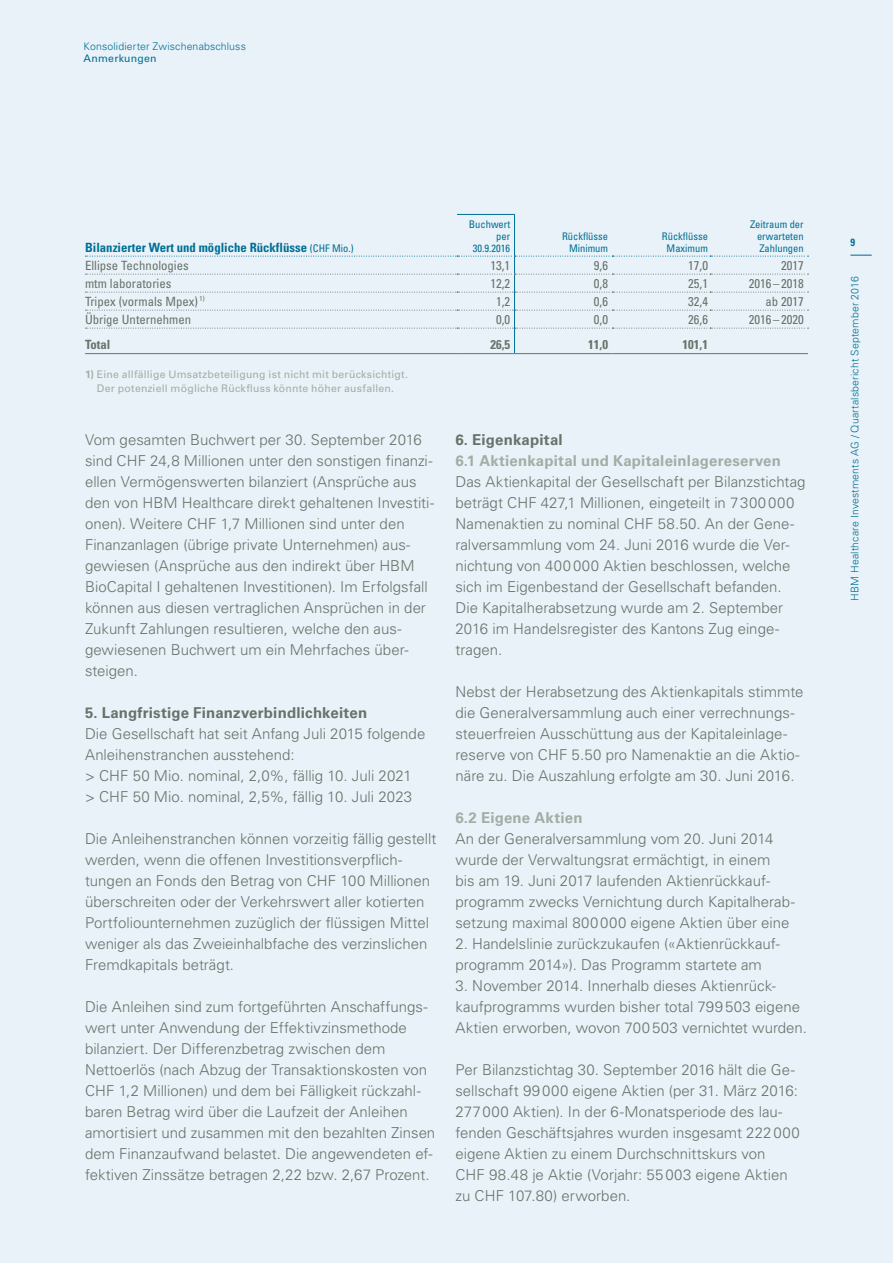
<style>
.page{position:relative;width:893px;height:1263px;background:#e9f2f8}
.page>*{position:absolute;margin:0;border:0;box-sizing:border-box;transform-origin:0 0}
.t1{font:300 15px/21px "Univers LT Std";color:#68726a}
.t2{font:700 15px "Univers LT Std";letter-spacing:.015em;color:#a3aca5}
.t3{font:700 15px "Univers LT Std";letter-spacing:.01em;color:#68726a}
.t4{font:condensed 12.75px "Univers LT Std";color:#68726a}
.t5{font:700 condensed 12.75px "Univers LT Std";color:#006f95}
.t6{font:700 condensed 12.75px "Univers LT Std";color:#68726a}
.t7{font:10.5px/13.5px "Univers LT Std";letter-spacing:.02em;color:#a3aca5;text-align:center}
.t8{font:300 10.5px "Univers LT Std";letter-spacing:.015em;color:#006f95}
.t9{font:condensed 10.5px/12px "Univers LT Std";color:#006f95;text-align:right}
.t10{font:10.5px "Univers LT Std";letter-spacing:.025em;color:#006f95}
.t11{font:700 condensed 10.5px "Univers LT Std";color:#006f95}
.s1{font-weight:400;font-size:10.5px}
.s2{font-weight:700}
</style>
<div class="page">
<svg style="left:850px;top:255px;width:22px;height:1px"></svg>
<hr style="left:514px;top:353px;width:98px;height:1px;background:#68726a">
<hr style="left:612px;top:353px;width:98px;height:1px;background:#68726a">
<hr style="left:710px;top:353px;width:98px;height:1px;background:#68726a">
<hr style="left:457px;top:214px;width:58px;height:1px;background:#006f95">
<hr style="left:85px;top:353px;width:372px;height:1px;background:#68726a">
<hr style="left:457px;top:353px;width:57px;height:1px;background:#68726a">
<hr style="left:514px;top:215px;width:1px;height:41px;background:#006f95">
<svg style="left:85px;top:256px;width:723px;height:97px"></svg>
<p class="t8" style="left:84px;top:40px;width:164px">Konsolidierter Zwischenabschluss</p>
<p class="t10" style="left:84px;top:52px;width:75px">Anmerkungen</p>
<p class="t5" style="left:85px;top:239px;width:270px">Bilanzierter Wert und mögliche Rückflüsse <span class="s1">(CHF Mio.)</span></p>
<p class="t9" style="left:469px;top:218px;width:43px">Buchwert per<br>30.9.2016</p>
<p class="t9" style="left:562px;top:230px;width:48px">Rückflüsse<br>Minimum</p>
<p class="t9" style="left:662px;top:230px;width:48px;text-align:center">Rückflüsse<br>Maximum</p>
<p class="t9" style="left:757px;top:218px;width:48px;text-align:justify;text-indent:-7px">Zeitraum der erwarteten Zahlungen</p>
<p class="t4" style="left:85px;top:257px;width:105px">Ellipse Technologies</p>
<p class="t4" style="left:490px;top:257px;width:21px">13,1</p>
<p class="t4" style="left:594px;top:257px;width:16px">9,6</p>
<p class="t4" style="left:688px;top:257px;width:21px">17,0</p>
<p class="t4" style="left:781px;top:257px;width:24px">2017</p>
<p class="t4" style="left:85px;top:275px;width:88px">mtm laboratories</p>
<p class="t4" style="left:490px;top:275px;width:21px">12,2</p>
<p class="t4" style="left:594px;top:275px;width:16px">0,8</p>
<p class="t4" style="left:688px;top:275px;width:21px">25,1</p>
<p class="t4" style="left:749px;top:275px;width:56px">2016 –2018</p>
<p class="t4" style="left:85px;top:293px;width:121px">Tripex (vormals Mpex) <sup>1)</sup></p>
<p class="t4" style="left:496px;top:293px;width:16px">1,2</p>
<p class="t4" style="left:594px;top:293px;width:16px">0,6</p>
<p class="t4" style="left:688px;top:293px;width:21px">32,4</p>
<p class="t4" style="left:765px;top:293px;width:40px">ab 2017</p>
<p class="t4" style="left:85px;top:311px;width:108px">Übrige Unternehmen</p>
<p class="t4" style="left:496px;top:311px;width:16px">0,0</p>
<p class="t4" style="left:594px;top:311px;width:16px">0,0</p>
<p class="t4" style="left:688px;top:311px;width:21px">26,6</p>
<p class="t4" style="left:749px;top:311px;width:56px">2016 – 2020</p>
<p class="t6" style="left:85px;top:337px;width:27px">Total</p>
<p class="t6" style="left:490px;top:337px;width:21px">26,5</p>
<p class="t6" style="left:588px;top:337px;width:21px">11,0</p>
<p class="t6" style="left:682px;top:337px;width:27px">101,1</p>
<p class="t7" style="left:85px;top:368px;width:324px"><span class="s2">1)</span> Eine allfällige Umsatzbeteiligung ist nicht mit berücksichtigt.<br>Der potenziell mögliche Rückfluss könnte höher ausfallen.</p>
<p class="t1" style="left:85px;top:429px;width:351px">Vom gesamten Buchwert per 30. September 2016 sind CHF 24,8 Millionen unter den sonstigen finanzi&shy;ellen Vermögenswerten bilanziert (Ansprüche aus den von HBM Healthcare direkt gehaltenen Investiti&shy;onen). Weitere CHF 1,7 Millionen sind unter den Finanzanlagen (übrige private Unternehmen) aus&shy;gewiesen (Ansprüche aus den indirekt über HBM BioCapital I gehaltenen Investitionen). Im Erfolgsfall können aus diesen vertraglichen Ansprüchen in der Zukunft Zahlungen resultieren, welche den aus&shy;gewiesenen Buchwert um ein Mehrfaches über&shy;steigen.</p>
<p class="t3" style="left:85px;top:703px;width:284px">5. Langfristige Finanzverbindlichkeiten</p>
<p class="t1" style="left:85px;top:723px;width:342px">Die Gesellschaft hat seit Anfang Juli 2015 folgende Anleihenstranchen ausstehend:<br>&gt; CHF 50 Mio. nominal, 2,0%, fällig 10. Juli 2021 &gt; CHF 50 Mio. nominal, 2,5%, fällig 10. Juli 2023</p>
<p class="t1" style="left:85px;top:828px;width:353px">Die Anleihenstranchen können vorzeitig fällig gestellt werden, wenn die offenen Investitionsverpflich&shy;tungen an Fonds den Betrag von CHF 100 Millionen überschreiten oder der Verkehrswert aller kotierten Portfoliounternehmen zuzüglich der flüssigen Mittel weniger als das Zweieinhalbfache des verzinslichen Fremdkapitals beträgt.</p>
<p class="t1" style="left:85px;top:996px;width:352px">Die Anleihen sind zum fortgeführten Anschaffungs&shy;wert unter Anwendung der Effektivzinsmethode bilanziert. Der Differenzbetrag zwischen dem Nettoerlös (nach Abzug der Transaktionskosten von CHF 1,2 Millionen) und dem bei Fälligkeit rückzahl&shy;baren Betrag wird über die Laufzeit der Anleihen amortisiert und zusammen mit den bezahlten Zinsen dem Finanzaufwand belastet. Die angewendeten ef&shy;fektiven Zinssätze betragen 2,22 bzw. 2,67 Prozent.</p>
<p class="t3" style="left:455px;top:430px;width:109px">6. Eigenkapital</p>
<p class="t2" style="left:455px;top:451px;width:327px">6.1 Aktienkapital und Kapitaleinlagereserven</p>
<p class="t1" style="left:455px;top:471px;width:352px">Das Aktienkapital der Gesellschaft per Bilanzstichtag beträgt CHF 427,1 Millionen, eingeteilt in 7300000<br>Namenaktien zu nominal CHF 58.50. An der Gene&shy;ralversammlung vom 24. Juni 2016 wurde die Ver&shy;nichtung von 400000 Aktien beschlossen, welche sich im Eigenbestand der Gesellschaft befanden.<br>Die Kapitalherabsetzung wurde am 2. September 2016 im Handelsregister des Kantons Zug einge&shy;tragen.</p>
<p class="t1" style="left:455px;top:681px;width:349px">Nebst der Herabsetzung des Aktienkapitals stimmte die Generalversammlung auch einer verrechnungs&shy;steuerfreien Ausschüttung aus der Kapitaleinlage&shy;reserve von CHF 5.50 pro Namenaktie an die Aktio&shy;näre zu. Die Auszahlung erfolgte am 30. Juni 2016.</p>
<p class="t2" style="left:455px;top:808px;width:129px">6.2 Eigene Aktien</p>
<p class="t1" style="left:455px;top:828px;width:341px">An der Generalversammlung vom 20. Juni 2014 wurde der Verwaltungsrat ermächtigt, in einem<br>bis am 19. Juni 2017 laufenden Aktienrückkauf&shy;programm zwecks Vernichtung durch Kapitalherab&shy;setzung maximal 800000 eigene Aktien über eine</p>
<p class="t1" style="left:455px;top:933px;width:326px">2. Handelslinie zurückzukaufen («Aktienrückkauf&shy;programm 2014»). Das Programm startete am</p>
<p class="t1" style="left:455px;top:975px;width:353px">3. November 2014. Innerhalb dieses Aktienrück&shy;kaufprogramms wurden bisher total 799503 eigene<br>Aktien erworben, wovon 700503 vernichtet wurden.</p>
<p class="t1" style="left:455px;top:1059px;width:346px">Per Bilanzstichtag 30. September 2016 hält die Ge&shy;sellschaft 99000 eigene Aktien (per 31. März 2016:<br>277000 Aktien). In der 6-Monatsperiode des lau&shy;fenden Geschäftsjahres wurden insgesamt 222000 eigene Aktien zu einem Durchschnittskurs von<br>CHF 98.48 je Aktie (Vorjahr: 55003 eigene Aktien zu CHF 107.80) erworben.</p>
<p class="t11" style="left:850px;top:236px;width:6px">9</p>
<p class="t8" style="left:848px;top:601px;width:326px;rotate:-90deg">HBM Healthcare Investments AG / Quartalsbericht September 2016</p>
</div>
